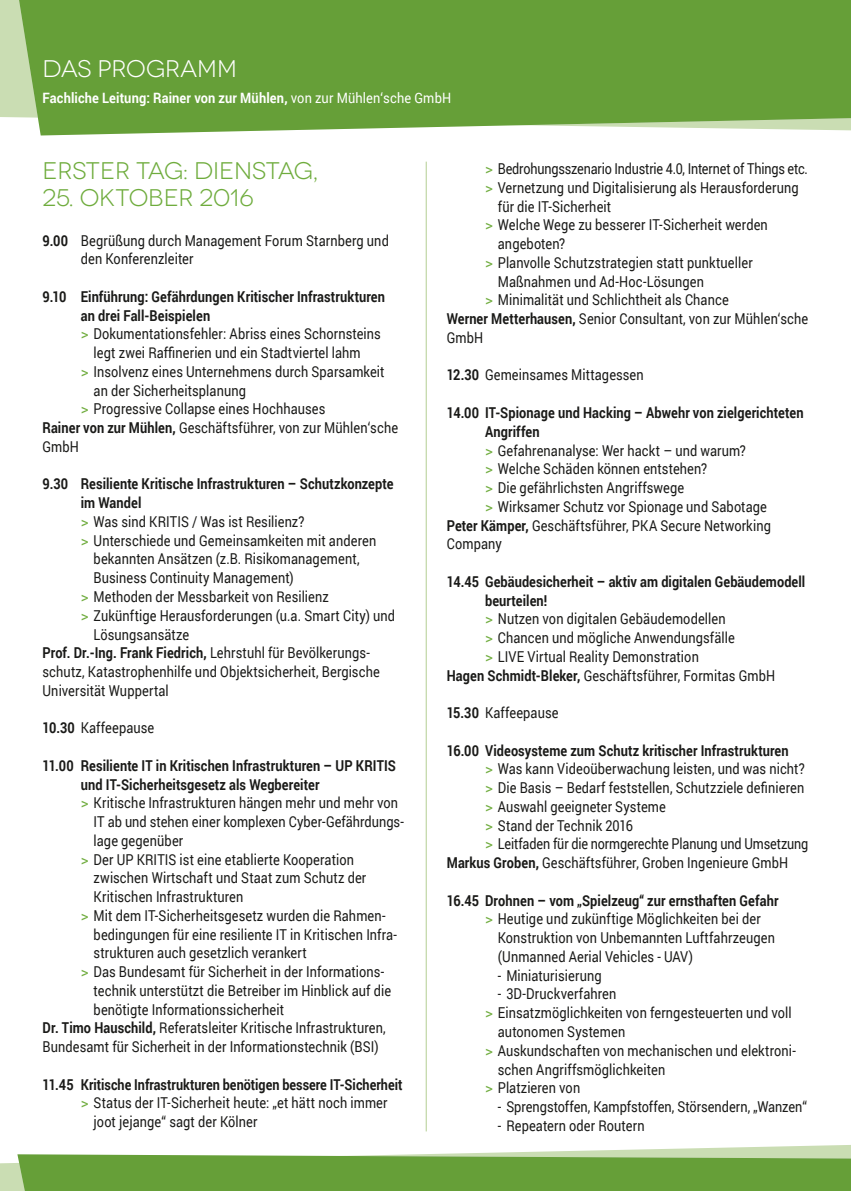
<style>
.page{position:relative;width:851px;height:1191px;background:#fff}
.page>*{position:absolute;margin:0;border:0;box-sizing:border-box;transform-origin:0 0}
.t1{font:24px "Novecentowide";color:#6fac3d}
.t2{font:24px "Novecentowide";color:#fff}
.t3{font:15px/18.8px "Roboto";letter-spacing:.01em;color:#1a1a18;scale:.85 1}
.t4{font:700 15px/18.8px "Roboto";letter-spacing:.005em;color:#1a1a18;scale:.85 1}
.t5{font:15px "Roboto";letter-spacing:-.01em;color:#1a1a18;scale:.84 1}
.t6{font:700 14.25px "Roboto";letter-spacing:.01em;color:#fff;scale:.9 1}
.s1{font-weight:400}
.s2{font-weight:700}
.s3{color:#6fac3d}
.s4{font-weight:400;color:#6fac3d}
</style>
<div class="page">
<div style="left:0;top:0;width:17px;height:118px;background:#caddb3"></div>
<svg style="left:17px;top:0;width:833px;height:135px;background:#70a544"></svg>
<hr style="left:425px;top:162px;width:2px;height:969px;background:#bcd49f">
<svg style="left:0;top:1145px;width:850px;height:46px"></svg>
<h1 class="t2" style="left:43px;top:55px;width:196px">DAS PROGRAMM</h1>
<p class="t6" style="left:43px;top:88px;width:455px">Fachliche Leitung: Rainer von zur Mühlen, <span class="s1">von zur Mühlen‘sche GmbH</span></p>
<h1 class="t1" style="left:43px;top:157px;width:277px">ERSTER TAG: DIENSTAG,</h1>
<h1 class="t1" style="left:43px;top:184px;width:212px">25. OKTOBER 2016</h1>
<p class="t3" style="left:81px;top:230px;width:364px;text-indent:-38px"><span class="s2">9.00</span> Begrüßung durch Management Forum Starnberg und den Konferenzleiter</p>
<p class="t4" style="left:43px;top:286px;width:404px">9.10 Einführung: Gefährdungen Kritischer Infrastrukturen</p>
<p class="t4" style="left:81px;top:305px;width:154px">an drei Fall-Beispielen</p>
<p class="t3" style="left:81px;top:324px;width:354px"><span class="s3">&gt;</span> Dokumentationsfehler: Abriss eines Schornsteins</p>
<p class="t3" style="left:94px;top:343px;width:316px">legt zwei Raffinerien und ein Stadtviertel lahm</p>
<p class="t3" style="left:81px;top:362px;width:359px"><span class="s3">&gt;</span> Insolvenz eines Unternehmens durch Sparsamkeit</p>
<p class="t3" style="left:94px;top:380px;width:181px">an der Sicherheitsplanung</p>
<p class="t3" style="left:81px;top:399px;width:289px"><span class="s3">&gt;</span> Progressive Collapse eines Hochhauses</p>
<p class="t3" style="left:43px;top:418px;width:420px"><span class="s2">Rainer von zur Mühlen,</span> Geschäftsführer, von zur Mühlen‘sche</p>
<p class="t3" style="left:43px;top:437px;width:44px">GmbH</p>
<p class="t4" style="left:81px;top:474px;width:369px;text-indent:-38px">9.30 Resiliente Kritische Infrastrukturen – Schutzkonzepte im Wandel<br><span class="s4">&gt;</span> <span class="s1">Was sind Kritis</span></p>
<p class="t3" style="left:192px;top:512px;width:134px">/ Was ist Resilienz?</p>
<p class="t3" style="left:81px;top:530px;width:349px"><span class="s3">&gt;</span> Unterschiede und Gemeinsamkeiten mit anderen</p>
<p class="t3" style="left:94px;top:549px;width:314px">bekannten Ansätzen (z.B. Risikomanagement,</p>
<p class="t3" style="left:94px;top:568px;width:237px">Business Continuity Management)</p>
<p class="t3" style="left:81px;top:587px;width:293px"><span class="s3">&gt;</span> Methoden der Messbarkeit von Resilienz</p>
<p class="t3" style="left:81px;top:605px;width:371px"><span class="s3">&gt;</span> Zukünftige Herausforderungen (u.a. Smart City) und</p>
<p class="t3" style="left:94px;top:624px;width:114px">Lösungsansätze</p>
<p class="t4" style="left:43px;top:643px;width:387px">Prof. Dr.-Ing. Frank Fiedrich, <span class="s1">Lehrstuhl für Bevölkerungs-</span></p>
<p class="t3" style="left:43px;top:662px;width:398px">schutz, Katastrophenhilfe und Objektsicherheit, Bergische</p>
<p class="t3" style="left:43px;top:680px;width:150px">Universität Wuppertal</p>
<p class="t3" style="left:43px;top:718px;width:133px"><span class="s2">10.30</span> Kaffeepause</p>
<p class="t4" style="left:43px;top:755px;width:417px">11.00 Resiliente IT in Kritischen Infrastrukturen – UP KRITIS</p>
<p class="t4" style="left:81px;top:774px;width:282px">und IT-Sicherheitsgesetz als Wegbereiter</p>
<p class="t3" style="left:81px;top:793px;width:374px"><span class="s3">&gt;</span> Kritische Infrastrukturen hängen mehr und mehr von</p>
<p class="t3" style="left:94px;top:812px;width:366px">IT ab und stehen einer komplexen Cyber-Gefährdungs-</p>
<p class="t3" style="left:94px;top:830px;width:107px">lage gegenüber</p>
<p class="t3" style="left:81px;top:849px;width:323px"><span class="s3">&gt;</span> Der UP KRITIS ist eine etablierte Kooperation</p>
<p class="t3" style="left:94px;top:868px;width:322px">zwischen Wirtschaft und Staat zum Schutz der</p>
<p class="t3" style="left:94px;top:887px;width:178px">Kritischen Infrastrukturen</p>
<p class="t3" style="left:81px;top:905px;width:360px"><span class="s3">&gt;</span> Mit dem IT-Sicherheitsgesetz wurden die Rahmen-</p>
<p class="t3" style="left:94px;top:924px;width:358px">bedingungen für eine resiliente IT in Kritischen Infra-</p>
<p class="t3" style="left:94px;top:943px;width:252px">strukturen auch gesetzlich verankert</p>
<p class="t3" style="left:81px;top:962px;width:358px"><span class="s3">&gt;</span> Das Bundesamt für Sicherheit in der Informations-</p>
<p class="t3" style="left:94px;top:980px;width:351px">technik unterstützt die Betreiber im Hinblick auf die</p>
<p class="t3" style="left:94px;top:999px;width:226px">benötigte Informationssicherheit</p>
<p class="t3" style="left:43px;top:1018px;width:405px"><span class="s2">Dr. Timo Hauschild,</span> Referatsleiter Kritische Infrastrukturen,</p>
<p class="t3" style="left:43px;top:1037px;width:397px">Bundesamt für Sicherheit in der Informationstechnik (BSI)</p>
<p class="t4" style="left:43px;top:1074px;width:425px">11.45 Kritische Infrastrukturen benötigen bessere IT-Sicherheit</p>
<p class="t3" style="left:81px;top:1093px;width:362px"><span class="s3">&gt;</span> Status der IT-Sicherheit heute: „et hätt noch immer</p>
<p class="t3" style="left:94px;top:1112px;width:194px">joot jejange“ sagt der Kölner</p>
<p class="t5" style="left:485px;top:158px;width:386px"><span class="s3">&gt;</span> Bedrohungsszenario Industrie 4.0, Internet of Things etc.</p>
<p class="t3" style="left:485px;top:178px;width:370px"><span class="s3">&gt;</span> Vernetzung und Digitalisierung als Herausforderung</p>
<p class="t3" style="left:497px;top:196px;width:135px">für die IT-Sicherheit</p>
<p class="t3" style="left:485px;top:215px;width:334px"><span class="s3">&gt;</span> Welche Wege zu besserer IT-Sicherheit werden</p>
<p class="t3" style="left:497px;top:234px;width:81px">angeboten?</p>
<p class="t3" style="left:485px;top:253px;width:316px"><span class="s3">&gt;</span> Planvolle Schutzstrategien statt punktueller</p>
<p class="t3" style="left:497px;top:271px;width:244px">Maßnahmen und Ad-Hoc-Lösungen</p>
<p class="t3" style="left:485px;top:290px;width:288px"><span class="s3">&gt;</span> Minimalität und Schlichtheit als Chance</p>
<p class="t3" style="left:446px;top:309px;width:427px"><span class="s2">Werner Metterhausen,</span> Senior Consultant, von zur Mühlen‘sche</p>
<p class="t3" style="left:446px;top:328px;width:44px">GmbH</p>
<p class="t3" style="left:446px;top:365px;width:233px"><span class="s2">12.30</span> Gemeinsames Mittagessen</p>
<p class="t4" style="left:446px;top:403px;width:421px">14.00 IT-Spionage und Hacking – Abwehr von zielgerichteten</p>
<p class="t4" style="left:485px;top:421px;width:66px">Angriffen</p>
<p class="t3" style="left:485px;top:440px;width:308px"><span class="s3">&gt;</span> Gefahrenanalyse: Wer hackt – und warum?</p>
<p class="t3" style="left:485px;top:459px;width:263px"><span class="s3">&gt;</span> Welche Schäden können entstehen?</p>
<p class="t3" style="left:485px;top:478px;width:236px"><span class="s3">&gt;</span> Die gefährlichsten Angriffswege</p>
<p class="t3" style="left:485px;top:496px;width:333px"><span class="s3">&gt;</span> Wirksamer Schutz vor Spionage und Sabotage</p>
<p class="t3" style="left:446px;top:515px;width:383px"><span class="s2">Peter Kämper,</span> Geschäftsführer, PKA Secure Networking</p>
<p class="t3" style="left:446px;top:534px;width:66px">Company</p>
<p class="t4" style="left:446px;top:571px;width:423px">14.45 Gebäudesicherheit – aktiv am digitalen Gebäudemodell</p>
<p class="t4" style="left:485px;top:590px;width:75px">beurteilen!</p>
<p class="t3" style="left:485px;top:609px;width:284px"><span class="s3">&gt;</span> Nutzen von digitalen Gebäudemodellen</p>
<p class="t3" style="left:485px;top:628px;width:295px"><span class="s3">&gt;</span> Chancen und mögliche Anwendungsfälle</p>
<p class="t3" style="left:485px;top:646px;width:253px"><span class="s3">&gt;</span> LIVE Virtual Reality Demonstration</p>
<p class="t3" style="left:446px;top:665px;width:388px"><span class="s2">Hagen Schmidt-Bleker,</span> Geschäftsführer, Formitas GmbH</p>
<p class="t3" style="left:446px;top:703px;width:133px"><span class="s2">15.30</span> Kaffeepause</p>
<p class="t4" style="left:446px;top:740px;width:404px">16.00 Videosysteme zum Schutz kritischer Infrastrukturen</p>
<p class="t3" style="left:485px;top:759px;width:378px"><span class="s3">&gt;</span> Was kann Videoüberwachung leisten, und was nicht?</p>
<p class="t3" style="left:485px;top:778px;width:377px"><span class="s3">&gt;</span> Die Basis – Bedarf feststellen, Schutzziele definieren</p>
<p class="t3" style="left:485px;top:796px;width:214px"><span class="s3">&gt;</span> Auswahl geeigneter Systeme</p>
<p class="t3" style="left:485px;top:815px;width:175px"><span class="s3">&gt;</span> Stand der Technik 2016</p>
<p class="t5" style="left:485px;top:833px;width:386px"><span class="s3">&gt;</span> Leitfaden für die normgerechte Planung und Umsetzung</p>
<p class="t3" style="left:446px;top:853px;width:403px"><span class="s2">Markus Groben,</span> Geschäftsführer, Groben Ingenieure GmbH</p>
<p class="t4" style="left:485px;top:890px;width:347px;text-indent:-38px">16.45 Drohnen – vom „Spielzeug“ zur ernsthaften Gefahr <span class="s4">&gt;</span> <span class="s1">Heutige und zukünftige Möglichkeiten bei der</span></p>
<p class="t3" style="left:497px;top:928px;width:327px">Konstruktion von Unbemannten Luftfahrzeugen (Unmanned Aerial Vehicles - UAV)</p>
<p class="t3" style="left:497px;top:965px;width:124px">- Miniaturisierung</p>
<p class="t3" style="left:497px;top:984px;width:141px">- 3D-Druckverfahren</p>
<p class="t3" style="left:485px;top:1003px;width:362px"><span class="s3">&gt;</span> Einsatzmöglichkeiten von ferngesteuerten und voll</p>
<p class="t3" style="left:497px;top:1021px;width:151px">autonomen Systemen</p>
<p class="t3" style="left:485px;top:1040px;width:367px"><span class="s3">&gt;</span> Auskundschaften von mechanischen und elektroni-</p>
<p class="t3" style="left:497px;top:1059px;width:198px">schen Angriffsmöglichkeiten</p>
<p class="t3" style="left:485px;top:1078px;width:113px"><span class="s3">&gt;</span> Platzieren von</p>
<p class="t3" style="left:497px;top:1096px;width:365px">- Sprengstoffen, Kampfstoffen, Störsendern, „Wanzen“</p>
<p class="t3" style="left:497px;top:1115px;width:174px">- Repeatern oder Routern</p>
</div>
